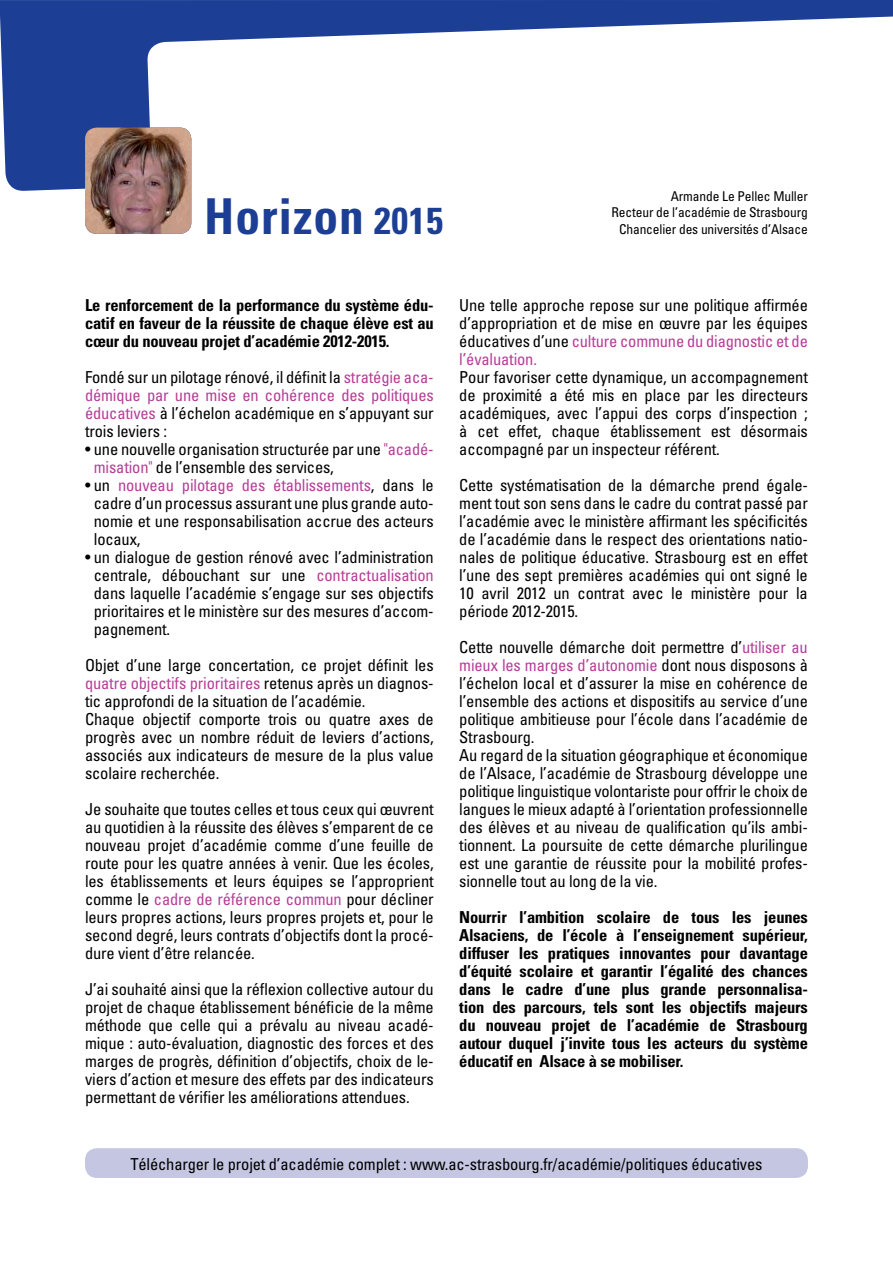
<style>
.page{position:relative;width:893px;height:1263px;background:#fff}
.page>*{position:absolute;margin:0;border:0;box-sizing:border-box;transform-origin:0 0}
.t1{font:700 condensed 49.5px "Univers";letter-spacing:.02em;color:#1c3e94}
.t2{font:condensed 16.5px/18px "Univers";letter-spacing:-.01em;color:#000;text-align:justify}
.t3{font:700 condensed 16.5px/18px "Univers";letter-spacing:-.01em;color:#000;text-align:justify}
.t4{font:condensed 13.5px/16.5px "Univers";letter-spacing:-.01em;color:#000;text-align:right}
.s1{font-size:37.5px}
.s2{color:#b63e97}
</style>
<div class="page">
<svg style="left:0;top:0;width:893px;height:191px"></svg>
<div style="left:85px;top:1148px;width:723px;height:30px;background:#c4c6e2;border-radius:12px"></div>
<img style="left:85px;top:128px;width:106px;height:106px">
<h1 class="t1" style="left:204px;top:186px;width:240px">Horizon <span class="s1">2015</span></h1>
<p class="t4" style="left:611px;top:188px;width:198px">Armande Le Pellec Muller<br>Recteur de l’académie de Strasbourg<br>Chancelier des universités d’Alsace</p>
<p class="t3" style="left:85px;top:296px;width:350px">Le renforcement de la performance du système édu&shy;catif en faveur de la réussite de chaque élève est au cœur du nouveau projet d’académie 2012-2015.</p>
<p class="t2" style="left:85px;top:368px;width:350px">Fondé sur un pilotage rénové, il définit la <span class="s2">stratégie aca&shy;démique par une mise en cohérence des politiques éducatives</span> à l’échelon académique en s’appuyant sur trois leviers :</p>
<p class="t2" style="left:94px;top:440px;width:341px;text-indent:-9px">• une nouvelle organisation structurée par une <span class="s2">"acadé&shy;misation"</span> de l’ensemble des services,</p>
<p class="t2" style="left:94px;top:476px;width:341px;text-indent:-9px">• un <span class="s2">nouveau pilotage des établissements</span>, dans le cadre d’un processus assurant une plus grande auto&shy;nomie et une responsabilisation accrue des acteurs locaux,</p>
<p class="t2" style="left:94px;top:548px;width:341px;text-indent:-9px">• un dialogue de gestion rénové avec l’administration centrale, débouchant sur une <span class="s2">contractualisation </span>dans laquelle l’académie s’engage sur ses objectifs prioritaires et le ministère sur des mesures d’accom&shy;pagnement.</p>
<p class="t2" style="left:85px;top:656px;width:350px;text-align:left">Objet d’une large concertation, ce projet définit les <span class="s2">quatre objectifs prioritaires</span> retenus après un diagnos&shy;tic approfondi de la situation de l’académie.<br>Chaque objectif comporte trois ou quatre axes de progrès avec un nombre réduit de leviers d’actions, associés aux indicateurs de mesure de la plus value scolaire recherchée.</p>
<p class="t2" style="left:85px;top:800px;width:350px">Je souhaite que toutes celles et tous ceux qui œuvrent au quotidien à la réussite des élèves s’emparent de ce nouveau projet d’académie comme d’une feuille de route pour les quatre années à venir. Que les écoles, les établissements et leurs équipes se l’approprient comme le <span class="s2">cadre de référence commun</span> pour décliner leurs propres actions, leurs propres projets et, pour le second degré, leurs contrats d’objectifs dont la procé&shy;dure vient d’être relancée.</p>
<p class="t2" style="left:85px;top:980px;width:350px">J’ai souhaité ainsi que la réflexion collective autour du projet de chaque établissement bénéficie de la même méthode que celle qui a prévalu au niveau acadé&shy;mique : auto-évaluation, diagnostic des forces et des marges de progrès, définition d’objectifs, choix de le&shy;viers d’action et mesure des effets par des indicateurs permettant de vérifier les améliorations attendues.</p>
<p class="t2" style="left:459px;top:296px;width:350px">Une telle approche repose sur une politique affirmée d’appropriation et de mise en œuvre par les équipes éducatives d’une <span class="s2">culture commune du diagnostic et de l’évaluation.</span></p>
<p class="t2" style="left:459px;top:368px;width:350px">Pour favoriser cette dynamique, un accompagnement de proximité a été mis en place par les directeurs académiques, avec l’appui des corps d’inspection ; à cet effet, chaque établissement est désormais accompagné par un inspecteur référent.</p>
<p class="t2" style="left:459px;top:476px;width:350px">Cette systématisation de la démarche prend égale&shy;ment tout son sens dans le cadre du contrat passé par l’académie avec le ministère affirmant les spécificités de l’académie dans le respect des orientations natio&shy;nales de politique éducative. Strasbourg est en effet l’une des sept premières académies qui ont signé le 10 avril 2012 un contrat avec le ministère pour la période 2012-2015.</p>
<p class="t2" style="left:459px;top:638px;width:350px;text-align:left">Cette nouvelle démarche doit permettre d’<span class="s2">utiliser au mieux les marges d’autonomie</span> dont nous disposons à l’échelon local et d’assurer la mise en cohérence de l’ensemble des actions et dispositifs au service d’une politique ambitieuse pour l’école dans l’académie de Strasbourg.<br>Au regard de la situation géographique et économique de l’Alsace, l’académie de Strasbourg développe une politique linguistique volontariste pour offrir le choix de langues le mieux adapté à l’orientation professionnelle des élèves et au niveau de qualification qu’ils ambi&shy;tionnent. La poursuite de cette démarche plurilingue est une garantie de réussite pour la mobilité profes&shy;sionnelle tout au long de la vie.</p>
<p class="t3" style="left:459px;top:908px;width:350px">Nourrir l’ambition scolaire de tous les jeunes Alsaciens, de l’école à l’enseignement supérieur, diffuser les pratiques innovantes pour davantage d’équité scolaire et garantir l’égalité des chances dans le cadre d’une plus grande personnalisa&shy;tion des parcours, tels sont les objectifs majeurs du nouveau projet de l’académie de Strasbourg autour duquel j’invite tous les acteurs du système éducatif en Alsace à se mobiliser.</p>
<p class="t2" style="left:130px;top:1154px;width:633px">Télécharger le projet d’académie complet : www.ac-strasbourg.fr/académie/politiques éducatives</p>
</div>
